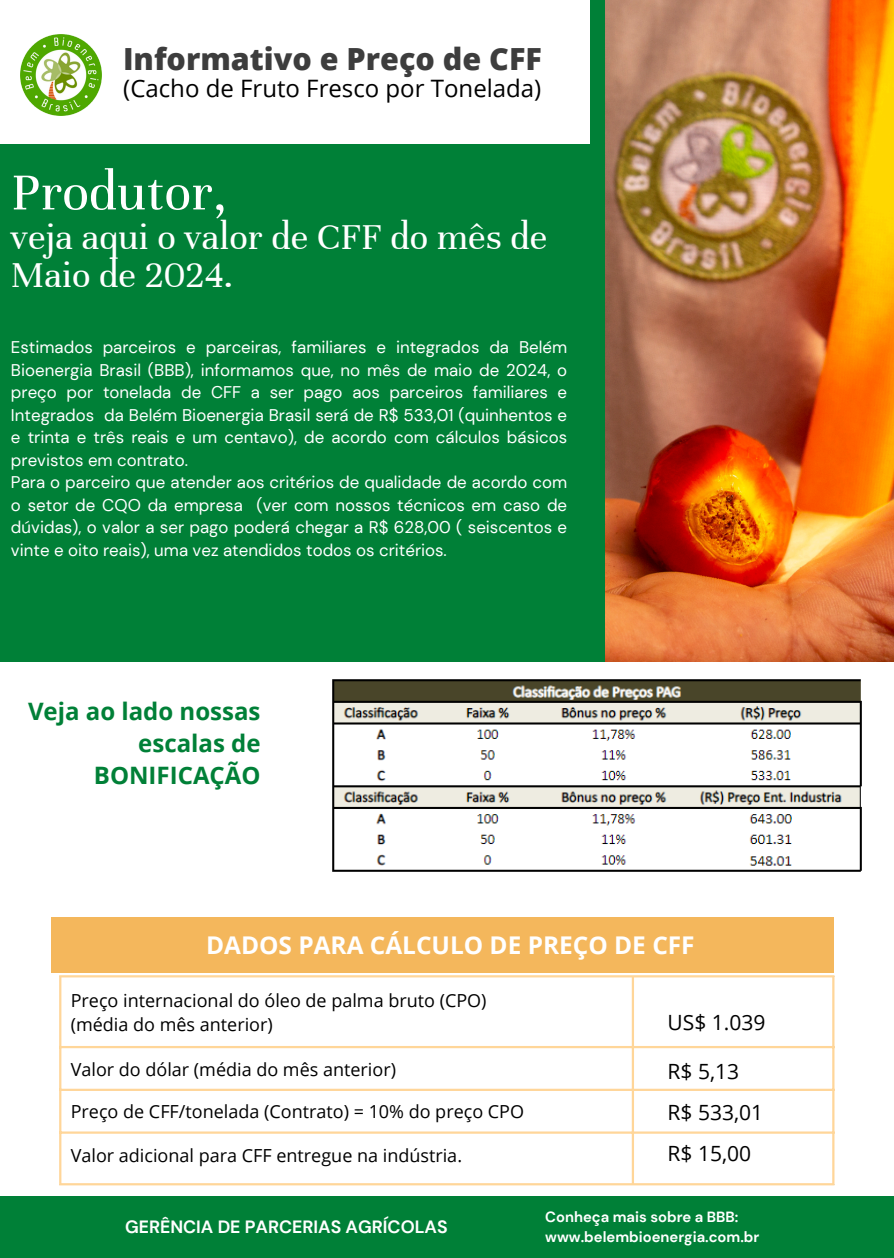
<style>
.page{position:relative;width:894px;height:1258px;background:#fff}
.page>*{position:absolute;margin:0;border:0;box-sizing:border-box;transform-origin:0 0}
.t1{font:56.4px "Unna";color:#fff}
.t2{font:39px/37.8px "Unna";color:#fff}
.t3{font:800 30.6px "Open Sans";color:#3d3d3d}
.t4{font:700 24.3px "Open Sans";color:#fff}
.t5{font:700 24px/32.1px "Open Sans";color:#008037;text-align:right}
.t6{font:24px "Open Sans";color:#000}
.t7{font:21px "Open Sans";color:#000}
.t8{font:18px "Open Sans";color:#000}
.t9{font:700 17.7px "DM Sans";color:#fff}
.t10{font:16.8px/22.5px "DM Sans";color:#fff;text-align:justify}
.t11{font:700 14.7px/19.8px "DM Sans";color:#fff}
</style>
<div class="page">
<div style="left:0;top:0;width:893px;height:1258px;background:#008037"></div>
<img style="left:605px;top:0;width:288px;height:662px">
<div style="left:0;top:0;width:590px;height:144px;background:#fff"></div>
<div style="left:0;top:662px;width:893px;height:533px;background:#fff"></div>
<img style="left:20px;top:35px;width:81px;height:81px">
<hr style="left:59px;top:977px;width:2px;height:206px;background:#ffd699">
<hr style="left:631px;top:977px;width:3px;height:206px;background:#ffd699">
<hr style="left:832px;top:977px;width:2px;height:206px;background:#ffd699">
<hr style="left:59px;top:975px;width:775px;height:2px;background:#ffd699">
<hr style="left:59px;top:1046px;width:775px;height:2px;background:#ffd699">
<hr style="left:59px;top:1089px;width:775px;height:2px;background:#ffd699">
<hr style="left:59px;top:1131px;width:775px;height:3px;background:#ffd699">
<hr style="left:59px;top:1183px;width:775px;height:2px;background:#ffd699">
<div style="left:51px;top:918px;width:783px;height:55px;background:#f4b75c"></div>
<img style="left:332px;top:679px;width:530px;height:193px">
<h4 class="t3" style="left:123px;top:37px;width:420px">Informativo e Preço de CFF</h4>
<p class="t6" style="left:123px;top:72px;width:419px">(Cacho de Fruto Fresco por Tonelada)</p>
<p class="t1" style="left:11px;top:160px;width:217px">Produtor,</p>
<p class="t2" style="left:11px;top:218px;width:537px">veja aqui o valor de CFF do mês de<br>Maio de 2024.</p>
<h2 class="t10" style="left:11px;top:336px;width:557px">Estimados parceiros e parceiras, familiares e integrados da Belém Bioenergia Brasil (BBB), informamos que, no mês de maio de 2024, o preço por tonelada de CFF a ser pago aos parceiros familiares e Integrados da Belém Bioenergia Brasil será de R$ 533,01 (quinhentos e e trinta e três reais e um centavo), de acordo com cálculos básicos previstos em contrato.</h2>
<h5 class="t10" style="left:11px;top:471px;width:557px">Para o parceiro que atender aos critérios de qualidade de acordo com o setor de CQO da empresa (ver com nossos técnicos em caso de dúvidas), o valor a ser pago poderá chegar a R$ 628,00 ( seiscentos e vinte e oito reais), uma vez atendidos todos os critérios.</h5>
<p class="t5" style="left:28px;top:695px;width:234px">Veja ao lado nossas escalas de<br>BONIFICAÇÃO</p>
<h3 class="t4" style="left:206px;top:927px;width:490px">DADOS PARA CÁLCULO DE PREÇO DE CFF</h3>
<p class="t8" style="left:71px;top:987px;width:417px">Preço internacional do óleo de palma bruto (CPO)</p>
<p class="t8" style="left:71px;top:1011px;width:203px">(média do mês anterior)</p>
<p class="t7" style="left:667px;top:1007px;width:99px">US$ 1.039</p>
<p class="t8" style="left:71px;top:1057px;width:327px">Valor do dólar (média do mês anterior)</p>
<p class="t7" style="left:667px;top:1056px;width:73px">R$ 5,13</p>
<h6 class="t8" style="left:71px;top:1098px;width:455px">Preço de CFF/tonelada (Contrato) = 10% do preço CPO</h6>
<h6 class="t8" style="left:71px;top:1143px;width:393px">Valor adicional para CFF entregue na indústria.</h6>
<h6 class="t7" style="left:667px;top:1097px;width:97px">R$ 533,01</h6>
<p class="t7" style="left:667px;top:1139px;width:85px">R$ 15,00</p>
<h6 class="t9" style="left:125px;top:1215px;width:324px">GERÊNCIA DE PARCERIAS AGRÍCOLAS</h6>
<p class="t11" style="left:545px;top:1207px;width:216px">Conheça mais sobre a BBB: www.belembioenergia.com.br</p>
</div>
